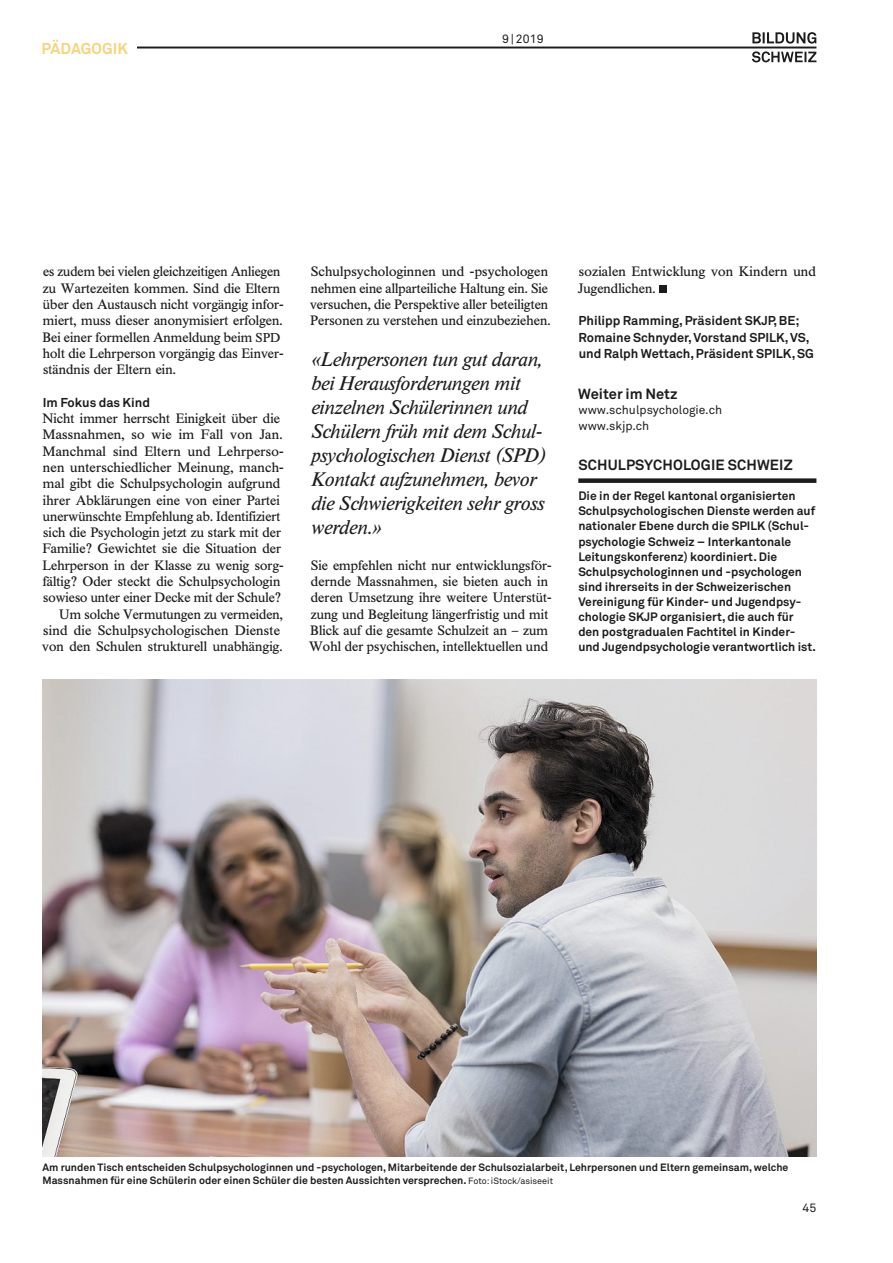
<style>
.page{position:relative;width:893px;height:1263px;background:#fff}
.page>*{position:absolute;margin:0;border:0;box-sizing:border-box;transform-origin:0 0}
.t1{font:italic 19.5px/24px "Times BQ";letter-spacing:.005em;color:#1c1c1c}
.t2{font:700 15.6px "Akkurat Pro";letter-spacing:.005em;color:#f6d47d}
.t3{font:700 14.7px "Akkurat Pro";letter-spacing:.01em;color:#1c1c1c}
.t4{font:13.5px/16.4px "Times BQ";letter-spacing:.005em;color:#1c1c1c}
.t5{font:700 12.75px/16.4px "Akkurat Pro";color:#1c1c1c}
.t6{font:700 12.15px/15.1px "Akkurat Pro";color:#1c1c1c}
.t7{font:12.15px/15.1px "Akkurat Pro";color:#1c1c1c}
.t8{font:700 10.5px/13.2px "Akkurat Pro";color:#1c1c1c}
.s1{font-size:12.75px}
.s2{font-weight:400;font-size:9px}
</style>
<div class="page">
<hr style="left:43px;top:47px;width:773px;height:1px;background:#1c1c1c">
<svg style="left:752px;top:51px;width:64px;height:11px"></svg>
<svg style="left:752px;top:32px;width:64px;height:12px"></svg>
<div style="left:33px;top:33px;width:104px;height:29px;background:#fff"></div>
<div style="left:660px;top:286px;width:7px;height:7px;background:#1c1c1c"></div>
<img style="left:43px;top:680px;width:773px;height:476px">
<div style="left:578px;top:478px;width:238px;height:5px;background:#1c1c1c"></div>
<p class="t2" style="left:41px;top:39px;width:88px">PÄDAGOGIK</p>
<p class="t7" style="left:502px;top:31px;width:43px">9 | 2019</p>
<p class="t4" style="left:42px;top:264px;width:243px">es zudem bei vielen gleichzeitigen Anliegen zu Wartezeiten kommen. Sind die Eltern über den Austausch nicht vorgängig infor&shy;miert, muss dieser anonymisiert erfolgen.<br>Bei einer formellen Anmeldung beim <span class="s1">SPD </span>holt die Lehrperson vorgängig das Einver&shy;ständnis der Eltern ein.</p>
<p class="t5" style="left:43px;top:394px;width:109px">Im Fokus das Kind</p>
<p class="t4" style="left:42px;top:410px;width:243px;text-align:right">Nicht immer herrscht Einigkeit über die Massnahmen, so wie im Fall von Jan.<br>Manchmal sind Eltern und Lehrperso&shy;nen unterschiedlicher Meinung, manch&shy;mal gibt die Schulpsychologin aufgrund ihrer Abklärungen eine von einer Partei unerwünschte Empfehlung ab. Identifiziert sich die Psychologin jetzt zu stark mit der Familie? Gewichtet sie die Situation der Lehrperson in der Klasse zu wenig sorg&shy;fältig? Oder steckt die Schulpsychologin sowieso unter einer Decke mit der Schule?<br>Um solche Vermutungen zu vermeiden, sind die Schulpsychologischen Dienste von den Schulen strukturell unabhängig.</p>
<p class="t4" style="left:310px;top:264px;width:242px">Schulpsychologinnen und -psychologen nehmen eine allparteiliche Haltung ein. Sie versuchen, die Perspektive aller beteiligten Personen zu verstehen und einzubeziehen.</p>
<h1 class="t1" style="left:310px;top:349px;width:236px">«Lehrpersonen tun gut daran, bei Herausforderungen mit einzelnen Schülerinnen und<br>Schülern früh mit dem Schul&shy;psychologischen Dienst (SPD)<br>Kontakt aufzunehmen, bevor die Schwierigkeiten sehr gross werden.»</h1>
<p class="t4" style="left:309px;top:557px;width:244px">Sie empfehlen nicht nur entwicklungsför&shy;dernde Massnahmen, sie bieten auch in deren Umsetzung ihre weitere Unterstüt&shy;zung und Begleitung längerfristig und mit Blick auf die gesamte Schulzeit an – zum Wohl der psychischen, intellektuellen und</p>
<p class="t4" style="left:578px;top:264px;width:240px">sozialen Entwicklung von Kindern und<br>Jugendlichen.</p>
<p class="t5" style="left:578px;top:313px;width:237px">Philipp Ramming,Präsident SKJP,BE;<br>Romaine Schnyder,Vorstand SPILK,VS, und Ralph Wettach,Präsident SPILK,SG</p>
<p class="t3" style="left:578px;top:386px;width:101px">Weiter im Netz</p>
<p class="t7" style="left:578px;top:403px;width:145px">www.schulpsychologie.ch www.skjp.ch</p>
<p class="t3" style="left:578px;top:456px;width:216px">SCHULPSYCHOLOGIE SCHWEIZ</p>
<p class="t6" style="left:578px;top:488px;width:239px">Die in der Regel kantonal organisierten Schulpsychologischen Dienste werden auf nationaler Ebene durch die SPILK (Schul&shy;psychologie Schweiz – Interkantonale Leitungskonferenz) koordiniert. Die Schulpsychologinnen und -psychologen sind ihrerseits in der Schweizerischen Vereinigung für Kinder- und Jugendpsy&shy;chologie SKJP organisiert, die auch für den postgradualen Fachtitel in Kinder&shy;und Jugendpsychologie verantwortlich ist.</p>
<p class="t8" style="left:43px;top:1160px;width:747px">Am runden Tisch entscheiden Schulpsychologinnen und -psychologen, Mitarbeitende der Schulsozialarbeit, Lehrpersonen und Eltern gemeinsam, welche<br>Massnahmen für eine Schülerin oder einen Schüler die besten Aussichten versprechen. <span class="s2">Foto: iStock/asiseeit</span></p>
<p class="t7" style="left:802px;top:1200px;width:15px">45</p>
</div>
